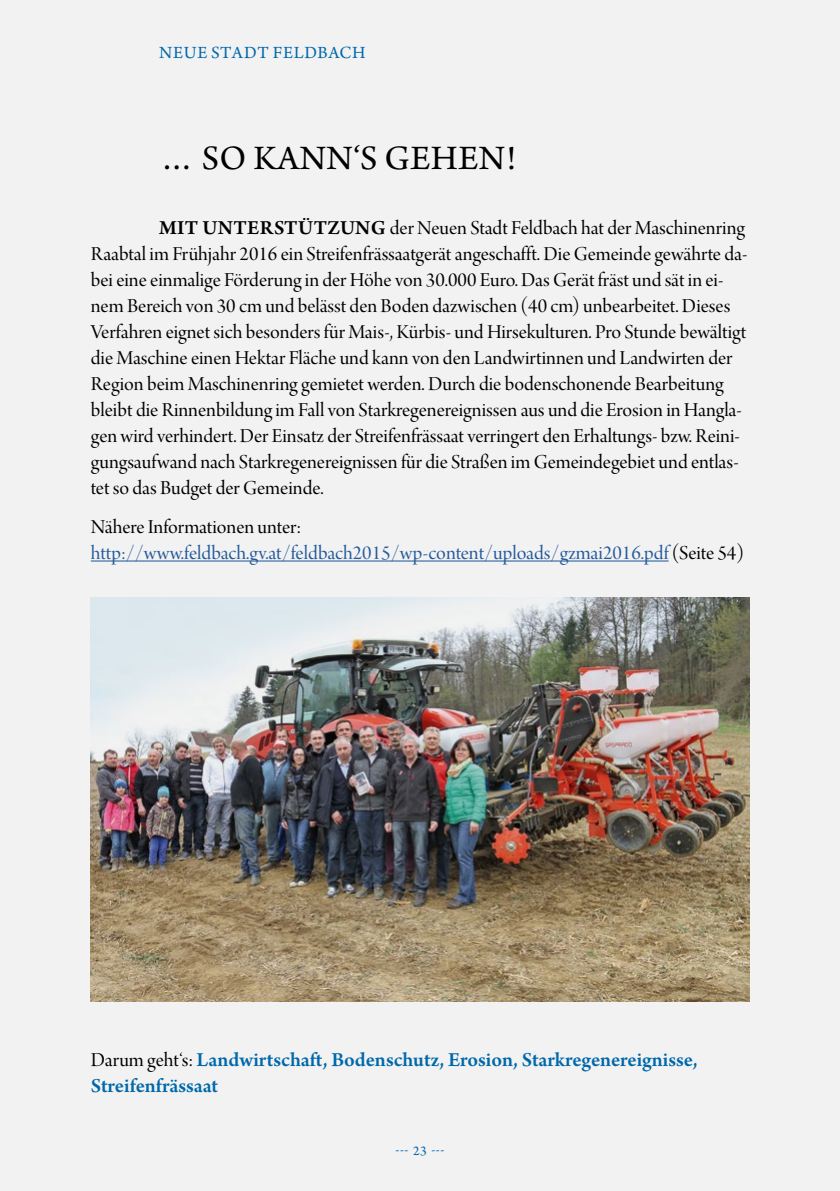
<style>
.page{position:relative;width:840px;height:1191px;background:#fff}
.page>*{position:absolute;margin:0;border:0;box-sizing:border-box;transform-origin:0 0}
.SHL_groß_18_PT{font:36px "Arno Pro";letter-spacing:.01em;color:#000}
.Copy_1__Zeile_normal{font:21px/26px "Arno Pro Display";color:#000}
.Copy_normal{font:600 21px/26px "Arno Pro";color:#0068aa}
.Hyperlink{font:21px "Arno Pro Display";color:#245a9c}
.Copy_kein_Abstand_da{font:21px "Arno Pro Display";color:#000}
.t1{font:18px "Arno Pro";letter-spacing:.03em;color:#0068aa}
.t2{font:14px "Arno Pro";color:#0068aa}
.s1{font-family:"Arno Pro";font-weight:600}
.s2{color:#000}
.s3{font-family:"Arno Pro Display";font-weight:400;color:#000}
</style>
<div class="page">
<div style="left:0;top:0;width:839px;height:1191px;background:#f2f2f2"></div>
<hr style="left:91px;top:560px;width:577px;height:1px;background:#245a9c">
<img style="left:91px;top:598px;width:657px;height:403px">
<p class="t1" style="left:159px;top:42px;width:208px">NEUE STADT FELDBACH</p>
<h2 class="SHL_groß_18_PT" style="left:159px;top:137px;width:358px">… SO KANN‘S GEHEN!</h2>
<p class="Copy_1__Zeile_normal" style="left:91px;top:216px;width:657px;text-indent:68px"><span class="s1">MIT UNTERSTÜTZUNG</span> der Neuen Stadt Feldbach hat der Maschinenring Raabtal im Frühjahr 2016 ein Streifenfrässaatgerät angeschafft. Die Gemeinde gewährte da&shy;bei eine einmalige Förderung in der Höhe von 30.000 Euro. Das Gerät fräst und sät in ei&shy;nem Bereich von 30 cm und belässt den Boden dazwischen (40 cm) unbearbeitet. Dieses Verfahren eignet sich besonders für Mais-, Kürbis- und Hirsekulturen. Pro Stunde bewältigt die Maschine einen Hektar Fläche und kann von den Landwirtinnen und Landwirten der Region beim Maschinenring gemietet werden. Durch die bodenschonende Bearbeitung bleibt die Rinnenbildung im Fall von Starkregenereignissen aus und die Erosion in Hangla&shy;gen wird verhindert. Der Einsatz der Streifenfrässaat verringert den Erhaltungs- bzw. Reini&shy;gungsaufwand nach Starkregenereignissen für die Straßen im Gemeindegebiet und entlas&shy;tet so das Budget der Gemeinde.</p>
<p class="Copy_kein_Abstand_da" style="left:91px;top:515px;width:212px">Nähere Informationen unter:</p>
<p class="Hyperlink" style="left:91px;top:541px;width:654px">http://www.feldbach.gv.at/feldbach2015/wp-content/uploads/gzmai2016.pdf <span class="s2">(Seite 54)</span></p>
<p class="Copy_normal" style="left:91px;top:1047px;width:608px"><span class="s3">Darum geht‘s:</span> Landwirtschaft, Bodenschutz, Erosion, Starkregenereignisse,<br>Streifenfrässaat</p>
<p class="t2" style="left:395px;top:1142px;width:50px">--- 23 ---</p>
</div>
